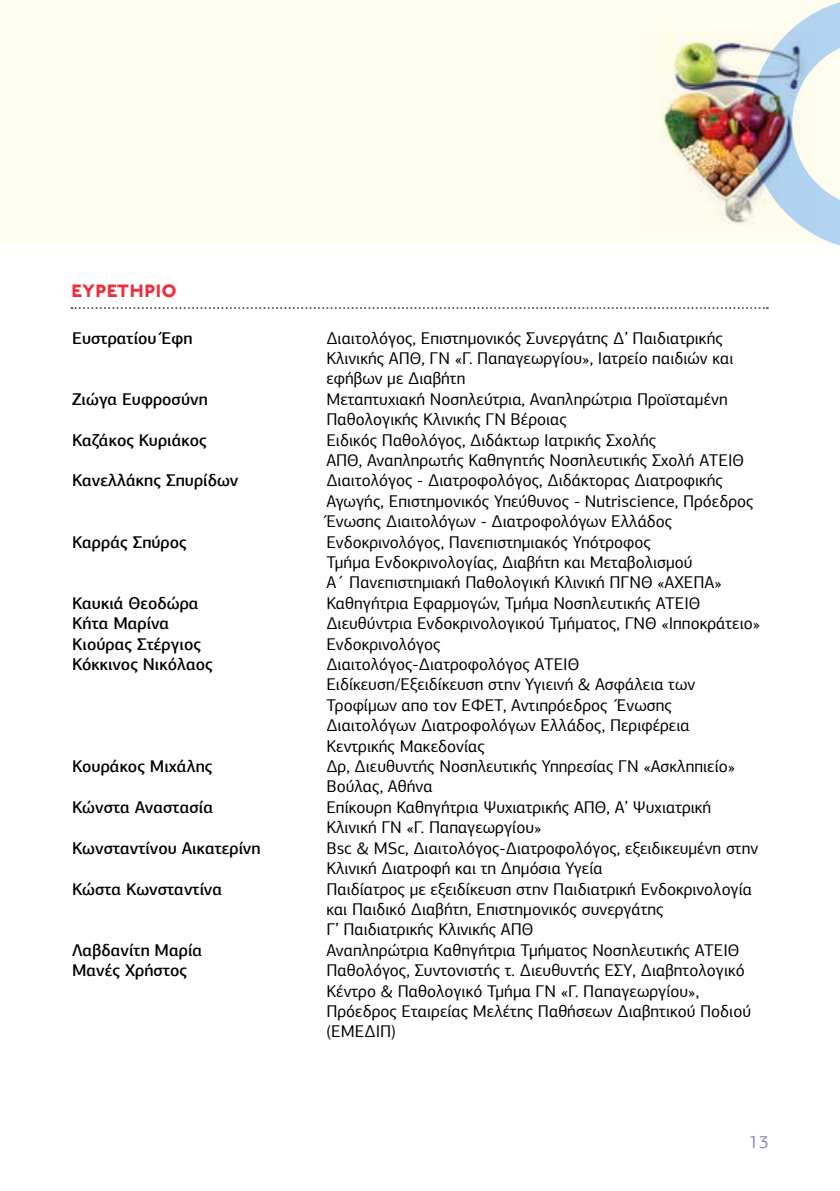
<style>
.page{position:relative;width:840px;height:1191px;background:#fff}
.page>*{position:absolute;margin:0;border:0;box-sizing:border-box;transform-origin:0 0}
.t1{font:24px "P22 Underground GR Dm P";color:#ee303d}
.t2{font:18px "PF Agora Sans Pro";color:#8889ba}
.t3{font:17px/20.4px "PF Agora Sans Pro";color:#000}
.t4{font:500 17px "PF Agora Sans Pro";color:#000}
</style>
<div class="page">
<div style="left:0;top:0;width:839px;height:242px;background:#fffdee"></div>
<svg style="left:749px;top:2px;width:90px;height:243px"></svg>
<img style="left:662px;top:30px;width:158px;height:202px">
<svg style="left:71px;top:307px;width:696px;height:2px"></svg>
<h1 class="t1" style="left:71px;top:276px;width:107px">ευρετηριο</h1>
<p class="t4" style="left:72px;top:327px;width:122px">Ευστρατίου Έφη</p>
<p class="t3" style="left:326px;top:327px;width:408px">Διαιτολόγος, Επιστημονικός Συνεργάτης Δ’ Παιδιατρικής<br>Κλινικής ΑΠΘ, ΓΝ «Γ. Παπαγεωργίου», Ιατρείο παιδιών και εφήβων με Διαβήτη</p>
<p class="t4" style="left:72px;top:388px;width:137px">Ζιώγα Ευφροσύνη</p>
<p class="t3" style="left:326px;top:389px;width:402px">Μεταπτυχιακή Νοσηλεύτρια, Αναπληρώτρια Προϊσταμένη<br>Παθολογικής Κλινικής ΓΝ Βέροιας</p>
<p class="t4" style="left:72px;top:429px;width:136px">Καζάκος Κυριάκος</p>
<p class="t3" style="left:326px;top:429px;width:419px">Ειδικός Παθολόγος, Διδάκτωρ Ιατρικής Σχολής<br>ΑΠΘ, Αναπληρωτής Καθηγητής Νοσηλευτικής Σχολή ΑΤΕΙΘ</p>
<p class="t4" style="left:72px;top:470px;width:168px">Κανελλάκης Σπυρίδων</p>
<p class="t3" style="left:326px;top:470px;width:428px">Διαιτολόγος - Διατροφολόγος, Διδάκτορας Διατροφικής<br>Αγωγής, Επιστημονικός Υπεύθυνος - Nutriscience, Πρόεδρος<br>Ένωσης Διαιτολόγων - Διατροφολόγων Ελλάδος</p>
<p class="t4" style="left:72px;top:531px;width:116px">Καρράς Σπύρος</p>
<p class="t3" style="left:326px;top:531px;width:397px">Ενδοκρινολόγος, Πανεπιστημιακός Υπότροφος<br>Τμήμα Ενδοκρινολογίας, Διαβήτη και Μεταβολισμού<br>Α΄ Πανεπιστημιακή Παθολογική Κλινική ΠΓΝΘ «ΑΧΕΠΑ»</p>
<p class="t4" style="left:72px;top:592px;width:128px">Καυκιά Θεοδώρα</p>
<p class="t3" style="left:326px;top:593px;width:375px">Καθηγήτρια Εφαρμογών, Τμήμα Νοσηλευτικής ΑΤΕΙΘ</p>
<p class="t4" style="left:72px;top:613px;width:99px">Κήτα Μαρίνα</p>
<p class="t3" style="left:326px;top:613px;width:435px">Διευθύντρια Ενδοκρινολογικού Τμήματος, ΓΝΘ «Ιπποκράτειο»</p>
<p class="t4" style="left:72px;top:633px;width:131px">Κιούρας Στέργιος</p>
<p class="t3" style="left:326px;top:633px;width:116px">Ενδοκρινολόγος</p>
<p class="t4" style="left:72px;top:654px;width:142px">Κόκκινος Νικόλαος</p>
<p class="t3" style="left:326px;top:654px;width:370px">Διαιτολόγος-Διατροφολόγος ΑΤΕΙΘ Ειδίκευση/Εξειδίκευση στην Υγιεινή &amp; Ασφάλεια των Τροφίμων απο τον ΕΦΕΤ, Αντιπρόεδρος Ένωσης Διαιτολόγων Διατροφολόγων Ελλάδος, Περιφέρεια Κεντρικής Μακεδονίας</p>
<p class="t4" style="left:72px;top:756px;width:142px">Κουράκος Μιχάλης</p>
<p class="t3" style="left:326px;top:756px;width:410px">Δρ, Διευθυντής Νοσηλευτικής Υπηρεσίας ΓΝ «Ασκληπιείο»<br>Βούλας, Αθήνα</p>
<p class="t4" style="left:72px;top:796px;width:142px">Κώνστα Αναστασία</p>
<p class="t3" style="left:326px;top:797px;width:386px">Επίκουρη Καθηγήτρια Ψυχιατρικής ΑΠΘ, Α’ Ψυχιατρική<br>Κλινική ΓΝ «Γ. Παπαγεωργίου»</p>
<p class="t4" style="left:72px;top:837px;width:190px">Κωνσταντίνου Αικατερίνη</p>
<p class="t3" style="left:326px;top:837px;width:433px">Bsc &amp; MSc, Διαιτολόγος-Διατροφολόγος, εξειδικευμένη στην<br>Κλινική Διατροφή και τη Δημόσια Υγεία</p>
<p class="t4" style="left:72px;top:878px;width:151px">Κώστα Κωνσταντίνα</p>
<p class="t3" style="left:326px;top:878px;width:427px">Παιδίατρος με εξειδίκευση στην Παιδιατρική Ενδοκρινολογία και Παιδικό Διαβήτη, Επιστημονικός συνεργάτης<br>Γ’ Παιδιατρικής Κλινικής ΑΠΘ</p>
<p class="t4" style="left:72px;top:939px;width:132px">Λαβδανίτη Μαρία</p>
<p class="t3" style="left:326px;top:939px;width:414px">Αναπληρώτρια Καθηγήτρια Τμήματος Νοσηλευτικής ΑΤΕΙΘ</p>
<p class="t4" style="left:72px;top:960px;width:117px">Μανές Χρήστος</p>
<p class="t3" style="left:326px;top:960px;width:426px">Παθολόγος, Συντονιστής τ. Διευθυντής ΕΣΥ, Διαβητολογικό Κέντρο &amp; Παθολογικό Τμήμα ΓΝ «Γ. Παπαγεωργίου», Πρόεδρος Εταιρείας Μελέτης Παθήσεων Διαβητικού Ποδιού (ΕΜΕΔΙΠ)</p>
<p class="t2" style="left:748px;top:1130px;width:22px">13</p>
</div>
